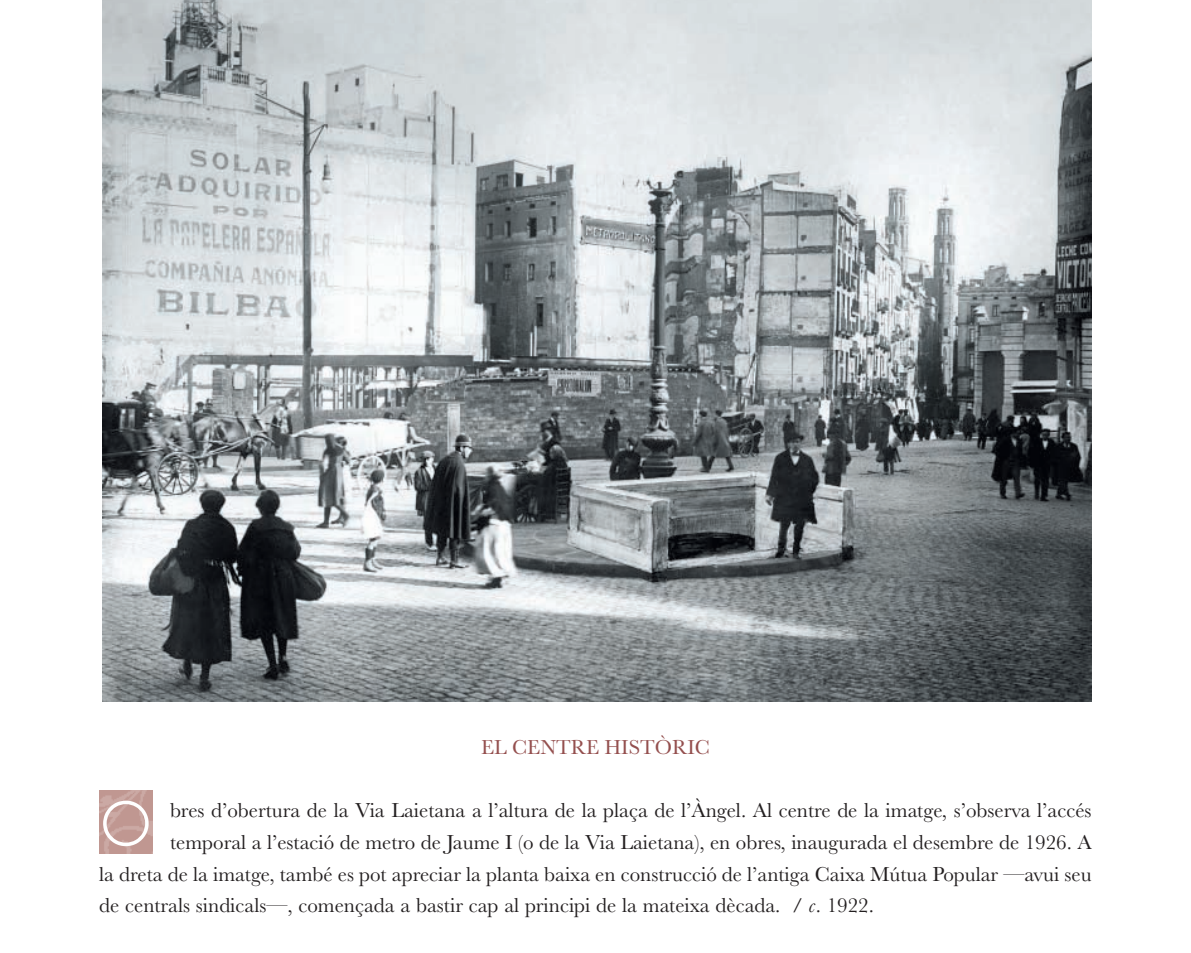
<style>
.page{position:relative;width:1191px;height:953px;background:#fff}
.page>*{position:absolute;margin:0;border:0;box-sizing:border-box;transform-origin:0 0}
.t1{font:300 61.25px "Bellerose";color:#fff}
.t2{font:21px "Baskerville";color:#231f20}
.t3{font:21px "Baskerville";color:#944f4e}
.s1{font-style:italic}
</style>
<div class="page">
<img style="left:102px;top:0;width:989px;height:702px">
<img style="left:99px;top:790px;width:53px;height:63px">
<p class="t3" style="left:481px;top:734px;width:230px">EL CENTRE HISTÒRIC</p>
<p class="t2" style="left:170px;top:797px;width:923px">bres d’obertura de la Via Laietana a l’altura de la plaça de l’Àngel. Al centre de la imatge, s’observa l’accés</p>
<p class="t2" style="left:170px;top:829px;width:923px">temporal a l’estació de metro de Jaume I (o de la Via Laietana), en obres, inaugurada el desembre de 1926. A</p>
<p class="t2" style="left:99px;top:860px;width:994px">la dreta de la imatge, també es pot apreciar la planta baixa en construcció de l’antiga Caixa Mútua Popular —avui seu</p>
<p class="t2" style="left:99px;top:892px;width:776px">de centrals sindicals—, començada a bastir cap al principi de la mateixa dècada. / <span class="s1">c</span>. 1922.</p>
<h1 class="t1" style="left:102px;top:791px;width:49px">O</h1>
</div>
